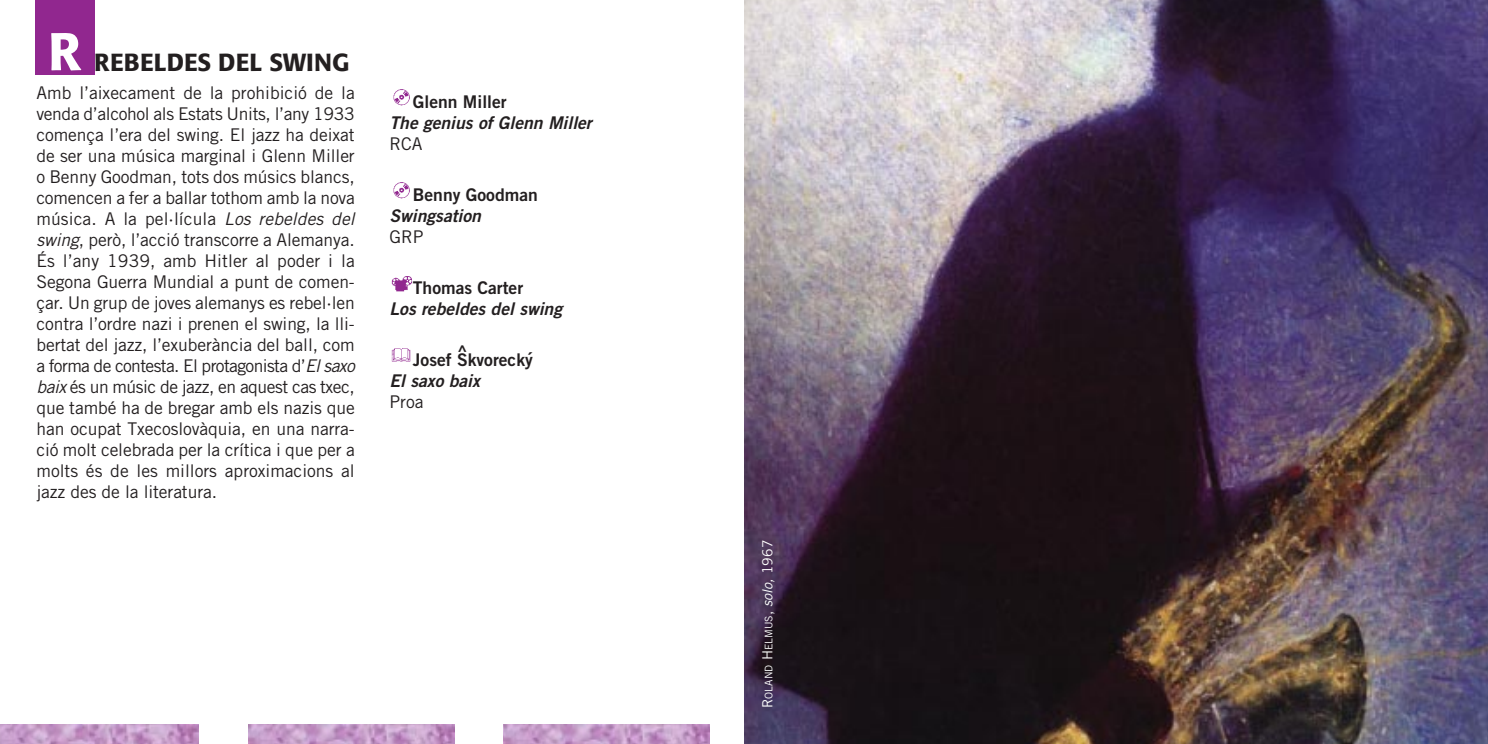
<style>
.page{position:relative;width:1488px;height:744px;background:#fff}
.page>*{position:absolute;margin:0;border:0;box-sizing:border-box;transform-origin:0 0}
.t1{font:500 52.5px "Formata";color:#fff}
.t2{font:500 24.5px "Formata";color:#231f20}
.t3{font:17.5px/21px "Trade Gothic";color:#231f20;text-align:justify}
.t4{font:italic 17.5px "Trade Gothic Bold Two";color:#231f20}
.t5{font:17.5px "Trade Gothic Bold Two";color:#231f20}
.t6{font:10.5px "Trade Gothic";color:#fff}
.s1{font-style:italic}
.s2{font-size:14px}
.s3{font-style:italic;font-size:14px}
</style>
<div class="page">
<img style="left:0;top:724px;width:198px;height:20px">
<img style="left:248px;top:724px;width:206px;height:20px">
<img style="left:504px;top:724px;width:205px;height:20px">
<img style="left:744px;top:0;width:744px;height:744px">
<img style="left:391px;top:348px;width:20px;height:14px">
<img style="left:391px;top:276px;width:20px;height:16px">
<img style="left:393px;top:182px;width:17px;height:17px">
<img style="left:393px;top:89px;width:17px;height:17px">
<div style="left:35px;top:0;width:59px;height:74px;background:#91278f"></div>
<h1 class="t1" style="left:48px;top:28px;width:34px">R</h1>
<h2 class="t2" style="left:94px;top:51px;width:257px">REBELDES DEL SWING</h2>
<p class="t3" style="left:36px;top:84px;width:320px">Amb l’aixecament de la prohibició de la venda d’alcohol als Estats Units, l’any 1933 comença l’era del swing. El jazz ha deixat de ser una música marginal i Glenn Miller o Benny Goodman, tots dos músics blancs, comencen a fer a ballar tothom amb la nova música. A la pel·lícula <span class="s1">Los rebeldes del swing</span>, però, l’acció transcorre a Alemanya.<br>És l’any 1939, amb Hitler al poder i la Segona Guerra Mundial a punt de comen&shy;çar. Un grup de joves alemanys es rebel·len contra l’ordre nazi i prenen el swing, la lli&shy;bertat del jazz, l’exuberància del ball, com a forma de contesta. El protagonista d’<span class="s1">El saxo baix</span> és un músic de jazz, en aquest cas txec, que també ha de bregar amb els nazis que han ocupat Txecoslovàquia, en una narra&shy;ció molt celebrada per la crítica i que per a molts és de les millors aproximacions al jazz des de la literatura.</p>
<p class="t5" style="left:413px;top:95px;width:95px">Glenn Miller</p>
<p class="t4" style="left:389px;top:116px;width:204px">The genius of Glenn Miller</p>
<p class="t3" style="left:389px;top:135px;width:35px">RCA</p>
<p class="t5" style="left:413px;top:188px;width:126px">Benny Goodman</p>
<p class="t4" style="left:389px;top:209px;width:93px">Swingsation</p>
<p class="t3" style="left:389px;top:227px;width:36px">GRP</p>
<p class="t5" style="left:413px;top:281px;width:112px">Thomas Carter</p>
<p class="t4" style="left:389px;top:302px;width:174px">Los rebeldes del swing</p>
<p class="t5" style="left:413px;top:353px;width:121px">Josef Skvorecky</p>
<p class="t4" style="left:389px;top:374px;width:92px">El saxo baix</p>
<p class="t3" style="left:389px;top:392px;width:36px">Proa</p>
<p class="t5" style="left:457px;top:345px;width:12px">^</p>
<p class="t5" style="left:527px;top:352px;width:6px">´</p>
<p class="t6" style="left:765px;top:708px;width:169px;rotate:-90deg"><span class="s2">R</span>OLAND <span class="s2">H</span>ELMUS<span class="s2">,</span> <span class="s3">solo,</span> <span class="s2">1967</span></p>
</div>
